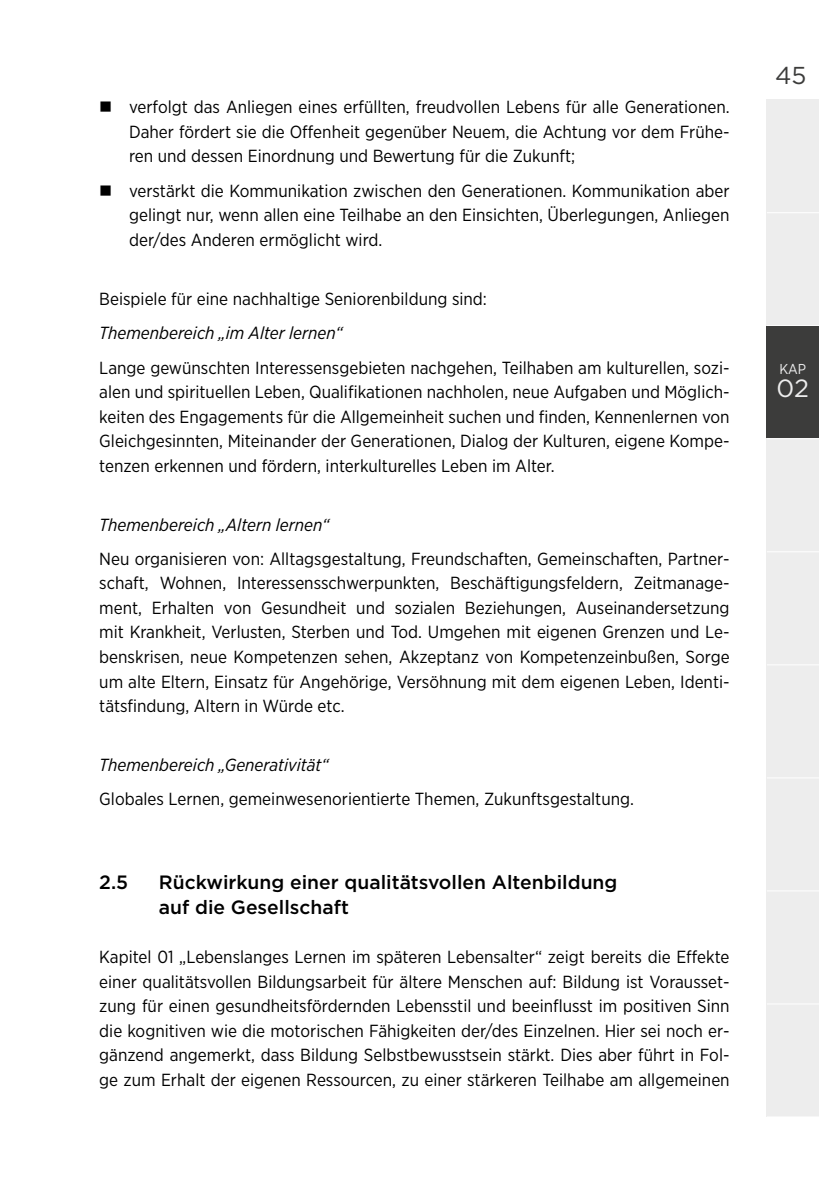
<style>
.page{position:relative;width:819px;height:1191px;background:#fff}
.page>*{position:absolute;margin:0;border:0;box-sizing:border-box;transform-origin:0 0}
.t1{font:24.85px "Gotham";color:#ededed}
.t2{font:24.5px "Gotham";color:#3c3c3b}
.t3{font:500 19.25px/24.5px "Gotham";color:#000}
.t4{font:17.5px/24.5px "Gotham Narrow";color:#000;text-align:justify}
.t5{font:italic 17.5px "Gotham Narrow";color:#000}
.t6{font:14.35px "Gotham Narrow";color:#ededed}
</style>
<div class="page">
<div style="left:766px;top:99px;width:53px;height:1017px;background:#ededed"></div>
<hr style="left:766px;top:212px;width:53px;height:1px;background:#fff">
<hr style="left:766px;top:325px;width:53px;height:1px;background:#fff">
<hr style="left:766px;top:438px;width:53px;height:1px;background:#fff">
<hr style="left:766px;top:551px;width:53px;height:1px;background:#fff">
<hr style="left:766px;top:664px;width:53px;height:1px;background:#fff">
<hr style="left:766px;top:777px;width:53px;height:1px;background:#fff">
<hr style="left:766px;top:890px;width:53px;height:1px;background:#fff">
<hr style="left:766px;top:1003px;width:53px;height:1px;background:#fff">
<div style="left:766px;top:326px;width:53px;height:112px;background:#3c3c3b"></div>
<p class="t4" style="left:129px;top:94px;width:602px">verfolgt das Anliegen eines erfüllten, freudvollen Lebens für alle Generationen.<br>Daher fördert sie die Offenheit gegenüber Neuem, die Achtung vor dem Frühe&shy;ren und dessen Einordnung und Bewertung für die Zukunft;</p>
<p class="t4" style="left:129px;top:178px;width:602px">verstärkt die Kommunikation zwischen den Generationen. Kommunikation aber gelingt nur, wenn allen eine Teilhabe an den Einsichten, Überlegungen, Anliegen der/des Anderen ermöglicht wird.</p>
<p class="t4" style="left:99px;top:286px;width:389px">Beispiele für eine nachhaltige Seniorenbildung sind:</p>
<p class="t5" style="left:99px;top:322px;width:245px">Themenbereich „im Alter lernen“</p>
<p class="t4" style="left:99px;top:355px;width:632px">Lange gewünschten Interessensgebieten nachgehen, Teilhaben am kulturellen, sozi&shy;alen und spirituellen Leben, Qualifikationen nachholen, neue Aufgaben und Möglich&shy;keiten des Engagements für die Allgemeinheit suchen und finden, Kennenlernen von Gleichgesinnten, Miteinander der Generationen, Dialog der Kulturen, eigene Kompe&shy;tenzen erkennen und fördern, interkulturelles Leben im Alter.</p>
<p class="t5" style="left:99px;top:513px;width:232px">Themenbereich „Altern lernen“</p>
<p class="t4" style="left:99px;top:546px;width:632px">Neu organisieren von: Alltagsgestaltung, Freundschaften, Gemeinschaften, Partner&shy;schaft, Wohnen, Interessensschwerpunkten, Beschäftigungsfeldern, Zeitmanage&shy;ment, Erhalten von Gesundheit und sozialen Beziehungen, Auseinandersetzung mit Krankheit, Verlusten, Sterben und Tod. Umgehen mit eigenen Grenzen und Le&shy;benskrisen, neue Kompetenzen sehen, Akzeptanz von Kompetenzeinbußen, Sorge um alte Eltern, Einsatz für Angehörige, Versöhnung mit dem eigenen Leben, Identi&shy;tätsfindung, Altern in Würde etc.</p>
<p class="t5" style="left:99px;top:754px;width:231px">Themenbereich „Generativität“</p>
<p class="t4" style="left:99px;top:786px;width:536px">Globales Lernen, gemeinwesenorientierte Themen, Zukunftsgestaltung.</p>
<p class="t3" style="left:159px;top:870px;width:460px;text-indent:14px">ückwirkung einer qualitätsvollen Altenbildung auf die Gesellschaft</p>
<p class="t4" style="left:99px;top:944px;width:632px">Kapitel 01 „Lebenslanges Lernen im späteren Lebensalter“ zeigt bereits die Effekte einer qualitätsvollen Bildungsarbeit für ältere Menschen auf: Bildung ist Vorausset&shy;zung für einen gesundheitsfördernden Lebensstil und beeinflusst im positiven Sinn die kognitiven wie die motorischen Fähigkeiten der/des Einzelnen. Hier sei noch er&shy;gänzend angemerkt, dass Bildung Selbstbewusstsein stärkt. Dies aber führt in Fol&shy;ge zum Erhalt der eigenen Ressourcen, zu einer stärkeren Teilhabe am allgemeinen</p>
<p class="t3" style="left:99px;top:870px;width:50px">2.5 R</p>
<h2 class="t2" style="left:775px;top:62px;width:33px">45</h2>
<p class="t6" style="left:779px;top:360px;width:28px">KAP</p>
<h1 class="t1" style="left:776px;top:374px;width:34px">02</h1>
</div>
